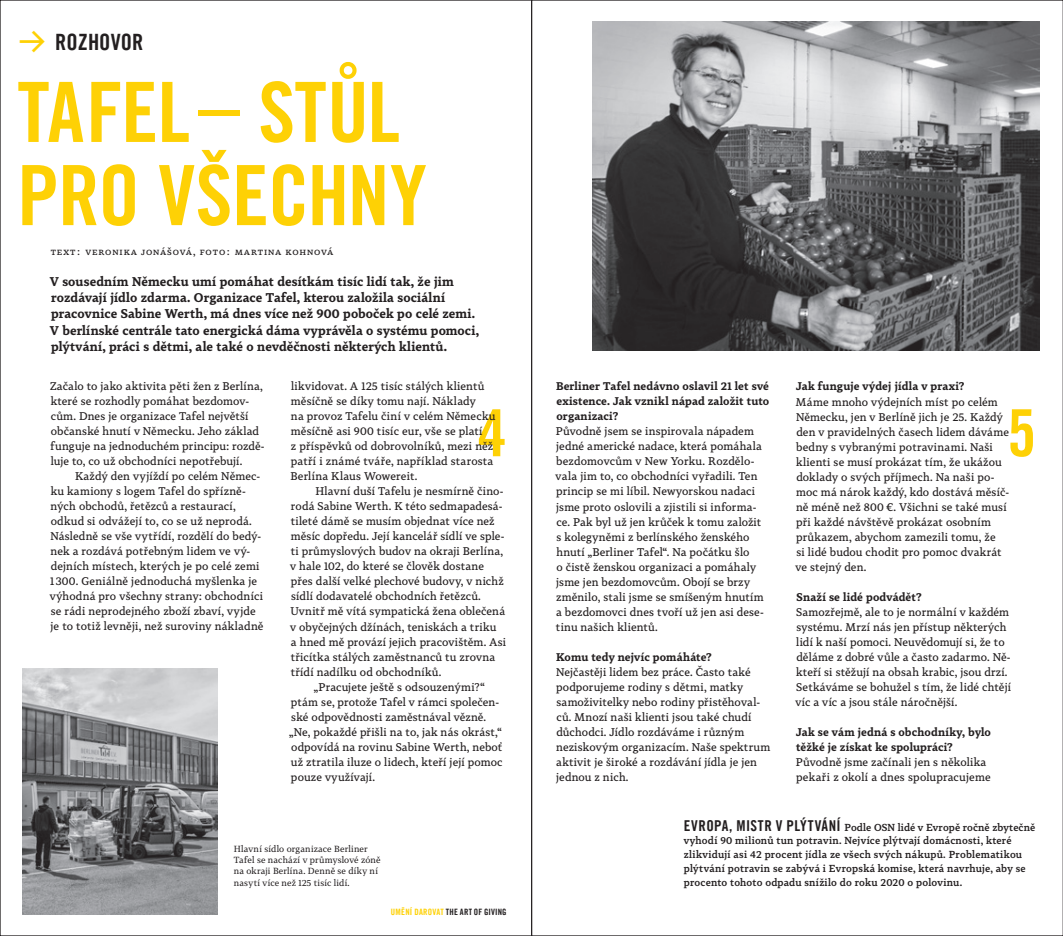
<style>
.page{position:relative;width:1063px;height:936px;background:#fff}
.page>*{position:absolute;margin:0;border:0;box-sizing:border-box;transform-origin:0 0}
.t1{font:83.12px/83.1px "Trade Gothic LT Com Bd Cn 20";letter-spacing:-.015em;color:#fed105}
.t2{font:65px "Trade Gothic LT Com Bd Cn 20";color:#fed105}
.t3{font:22.5px "Trade Gothic LT Com Bd Cn 20";letter-spacing:.005em;color:#231f20}
.t4{font:15px "Trade Gothic LT Com Bd Cn 20";color:#231f20}
.t5{font:700 12.5px/16.2px "Tabac G4";letter-spacing:.01em;color:#231f20}
.t6{font:11px/15px "Tabac G4";letter-spacing:.015em;color:#231f20}
.t7{font:700 11px/15px "Tabac G4";letter-spacing:.015em;color:#231f20;text-align:justify}
.t8{font:500 10px/13.8px "Tabac G4";letter-spacing:.02em;color:#231f20}
.t9{font:10px "Tabac G4";letter-spacing:.095em;color:#231f20}
.t10{font:8.75px/11.2px "Tabac G3";letter-spacing:.02em;color:#231f20}
.t11{font:8.75px "Trade Gothic LT Com Bd Cn 20";letter-spacing:.025em;color:#231f20}
.t12{font:8.75px "Trade Gothic LT Com Bd Cn 20";letter-spacing:.035em;color:#fed105}
.s1{font-family:"Tabac Sans";font-size:35px;color:#fed105}
.s2{font-family:"Trade Gothic LT Com Bd Cn 20";font-weight:400;font-size:15px}
</style>
<div class="page">
<img style="left:592px;top:21px;width:448px;height:330px">
<img style="left:22px;top:668px;width:196px;height:246px">
<h3 class="t3" style="left:18px;top:28px;width:126px"><span class="s1">→</span> ROZHOVOR</h3>
<h1 class="t1" style="left:17px;top:70px;width:411px;text-indent:181px">–STŮL<br>PRO VŠECHNY</h1>
<h1 class="t1" style="left:17px;top:70px;width:60px">TAFEL</h1>
<p class="t9" style="left:51px;top:245px;width:284px">text: veronika jonášová, foto: martina kohnová</p>
<p class="t5" style="left:50px;top:273px;width:431px">V sousedním Německu umí pomáhat desítkám tisíc lidí tak, že jim rozdávají jídlo zdarma. Organizace Tafel, kterou založila sociální pracovnice Sabine Werth, má dnes více než 900 poboček po celé zemi.<br>V berlínské centrále tato energická dáma vyprávěla o systému pomoci, plýtvání, práci s dětmi, ale také o nevděčnosti některých klientů.</p>
<p class="t6" style="left:50px;top:378px;width:216px">Začalo to jako aktivita pěti žen z Berlína, které se rozhodly pomáhat bezdomov‑ cům. Dnes je organizace Tafel největší občanské hnutí v Německu. Jeho základ funguje na jednoduchém principu: rozdě‑ luje to, co už obchodníci nepotřebují.</p>
<p class="t6" style="left:50px;top:468px;width:215px;text-indent:25px">Každý den vyjíždí po celém Němec&shy;ku kamiony s logem Tafel do spřízně‑ ných obchodů, řetězců a restaurací, odkud si odvážejí to, co se už neprodá.<br>Následně se vše vytřídí, rozdělí do bedý‑ nek a rozdává potřebným lidem ve vý‑ dejních místech, kterých je po celé zemi 1300. Geniálně jednoduchá myšlenka je výhodná pro všechny strany: obchodníci se rádi neprodejného zboží zbaví, vyjde je to totiž levněji, než suroviny nákladně</p>
<p class="t6" style="left:291px;top:378px;width:206px">likvidovat. A 125 tisíc stálých klientů měsíčně se díky tomu nají. Náklady<br>na provoz Tafelu činí v celém Německu měsíčně asi 900 tisíc eur, vše se platí<br>z příspěvků od dobrovolníků, mezi něž patří i známé tváře, například starosta Berlína Klaus Wowereit.</p>
<p class="t6" style="left:315px;top:483px;width:190px">Hlavní duší Tafelu je nesmírně čino‑</p>
<p class="t6" style="left:291px;top:498px;width:213px">rodá Sabine Werth. K této sedmapadesá‑</p>
<p class="t6" style="left:291px;top:513px;width:205px">tileté dámě se musím objednat více než</p>
<p class="t6" style="left:291px;top:528px;width:215px">měsíc dopředu. Její kancelář sídlí ve sple‑</p>
<p class="t6" style="left:291px;top:543px;width:214px">ti průmyslových budov na okraji Berlína,</p>
<p class="t6" style="left:290px;top:558px;width:195px">v hale 102, do které se člověk dostane</p>
<p class="t6" style="left:291px;top:573px;width:214px">přes další velké plechové budovy, v nichž</p>
<p class="t6" style="left:291px;top:588px;width:191px">sídlí dodavatelé obchodních řetězců.</p>
<p class="t6" style="left:290px;top:603px;width:216px">Uvnitř mě vítá sympatická žena oblečená</p>
<p class="t6" style="left:290px;top:618px;width:208px">v obyčejných džínách, teniskách a triku</p>
<p class="t6" style="left:291px;top:633px;width:217px">a hned mě provází jejich pracovištěm. Asi</p>
<p class="t6" style="left:291px;top:648px;width:206px">třicítka stálých zaměstnanců tu zrovna</p>
<p class="t6" style="left:291px;top:663px;width:152px">třídí nadílku od obchodníků.</p>
<p class="t6" style="left:314px;top:678px;width:172px">„Pracujete ještě s odsouzenými?“</p>
<p class="t6" style="left:291px;top:693px;width:210px">ptám se, protože Tafel v rámci společen‑</p>
<p class="t6" style="left:291px;top:708px;width:196px">ské odpovědnosti zaměstnával vězně.</p>
<p class="t6" style="left:289px;top:723px;width:214px">„Ne, pokaždé přišli na to, jak nás okrást,“</p>
<p class="t6" style="left:291px;top:738px;width:213px">odpovídá na rovinu Sabine Werth, neboť</p>
<p class="t6" style="left:291px;top:754px;width:213px">už ztratila iluze o lidech, kteří její pomoc</p>
<p class="t6" style="left:291px;top:769px;width:86px">pouze využívají.</p>
<p class="t7" style="left:556px;top:378px;width:215px">Berliner Tafel nedávno oslavil 21 let své existence. Jak vznikl nápad založit tuto organizaci?</p>
<p class="t6" style="left:556px;top:424px;width:210px">Původně jsem se inspirovala nápadem jedné americké nadace, která pomáhala bezdomovcům v New Yorku. Rozdělo‑ vala jim to, co obchodníci vyřadili. Ten princip se mi líbil. Newyorskou nadaci jsme proto oslovili a zjistili si informa‑ ce. Pak byl už jen krůček k tomu založit s kolegyněmi z berlínského ženského hnutí „Berliner Tafel“. Na počátku šlo<br>o čistě ženskou organizaci a pomáhaly jsme jen bezdomovcům. Obojí se brzy změnilo, stali jsme se smíšeným hnutím a bezdomovci dnes tvoří už jen asi dese‑ tinu našich klientů.</p>
<p class="t7" style="left:556px;top:648px;width:157px">Komu tedy nejvíc pomáháte?</p>
<p class="t6" style="left:556px;top:664px;width:216px">Nejčastěji lidem bez práce. Často také podporujeme rodiny s dětmi, matky samoživitelky nebo rodiny přistěhoval‑ ců. Mnozí naši klienti jsou také chudí důchodci. Jídlo rozdáváme i různým neziskovým organizacím. Naše spektrum aktivit je široké a rozdávání jídla je jen jednou z nich.</p>
<p class="t7" style="left:796px;top:378px;width:170px">Jak funguje výdej jídla v praxi?</p>
<p class="t6" style="left:795px;top:394px;width:215px">Máme mnoho výdejních míst po celém Německu, jen v Berlíně jich je 25. Každý den v pravidelných časech lidem dáváme bedny s vybranými potravinami. Naši klienti se musí prokázat tím, že ukážou doklady o svých příjmech. Na naši po‑ moc má nárok každý, kdo dostává měsíč‑ ně méně než 800 €. Všichni se také musí při každé návštěvě prokázat osobním průkazem, abychom zamezili tomu, že<br>si lidé budou chodit pro pomoc dvakrát ve stejný den.</p>
<p class="t7" style="left:797px;top:589px;width:127px">Snaží se lidé podvádět?</p>
<p class="t6" style="left:795px;top:604px;width:217px">Samozřejmě, ale to je normální v každém systému. Mrzí nás jen přístup některých lidí k naší pomoci. Neuvědomují si, že to děláme z dobré vůle a často zadarmo. Ně‑ kteří si stěžují na obsah krabic, jsou drzí.<br>Setkáváme se bohužel s tím, že lidé chtějí víc a víc a jsou stále náročnější.</p>
<p class="t7" style="left:796px;top:724px;width:196px">Jak se vám jedná s obchodníky, bylo těžké je získat ke spolupráci?</p>
<p class="t6" style="left:796px;top:754px;width:196px">Původně jsme začínali jen s několika pekaři z okolí a dnes spolupracujeme</p>
<h2 class="t2" style="left:478px;top:393px;width:30px">4</h2>
<h2 class="t2" style="left:1007px;top:393px;width:30px">5</h2>
<p class="t10" style="left:234px;top:842px;width:148px">Hlavní sídlo organizace Berliner Tafel se nachází v průmyslové zóně na okraji Berlína. Denně se díky ní nasytí více než 125 tisíc lidí.</p>
<p class="t12" style="left:391px;top:906px;width:34px">UMĚNÍ DAROVAT</p>
<p class="t11" style="left:446px;top:906px;width:47px">THE ART OF GIVING</p>
<p class="t8" style="left:684px;top:819px;width:353px;text-indent:92px"><span class="s2">V PLÝTVÁNÍ</span> Podle OSN lidé v Evropě ročně zbytečně vyhodí 90 milionů tun potravin. Nejvíce plýtvají domácnosti, které zlikvidují asi 42 procent jídla ze všech svých nákupů. Problematikou plýtvání potravin se zabývá i Evropská komise, která navrhuje, aby se procento tohoto odpadu snížilo do roku 2020 o polovinu.</p>
<h3 class="t4" style="left:684px;top:816px;width:16px">EVROPA</h3>
<h3 class="t4" style="left:729px;top:816px;width:24px">, MISTR</h3>
</div>
